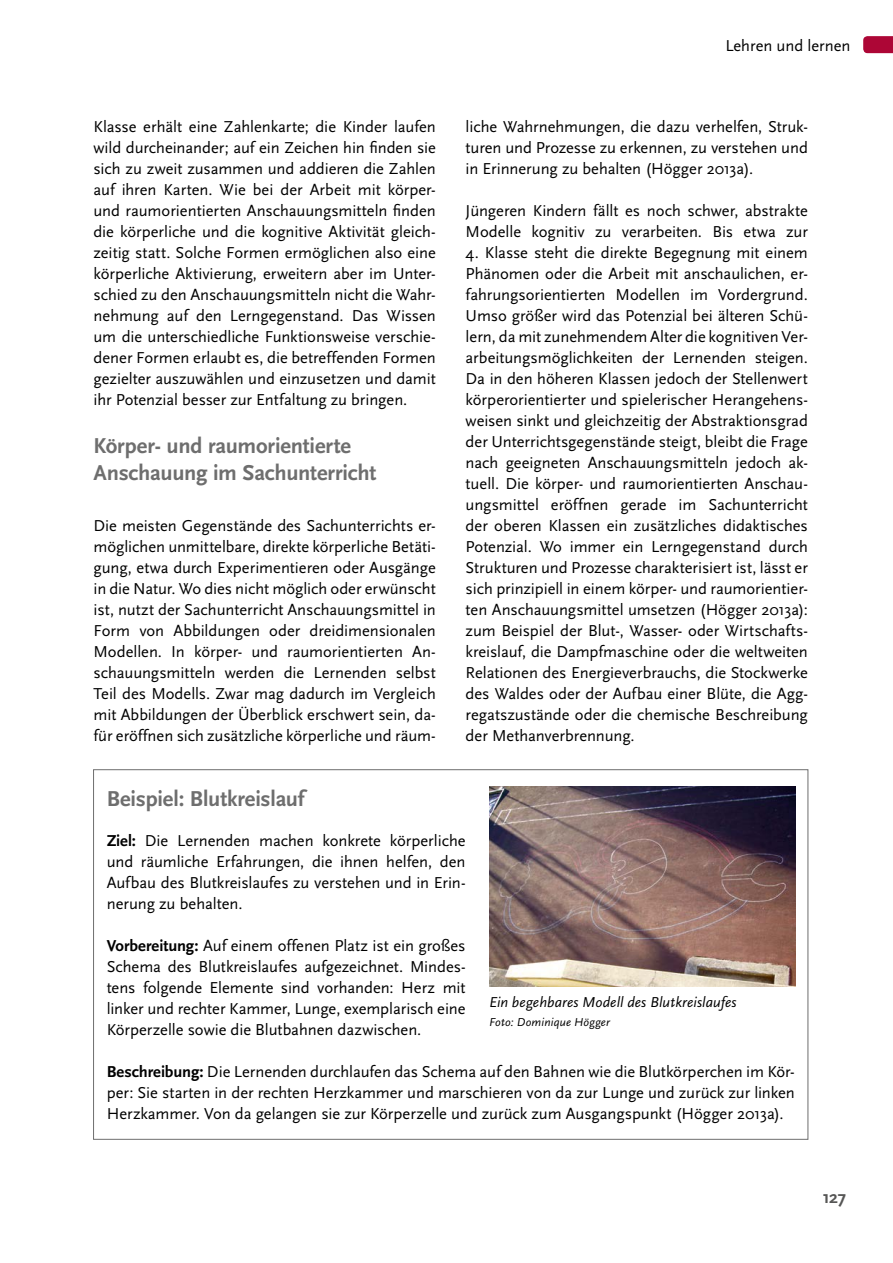
<style>
.page{position:relative;width:893px;height:1263px;background:#fff}
.page>*{position:absolute;margin:0;border:0;box-sizing:border-box;transform-origin:0 0}
.Hauptteil_Ueberschrift_U4{font:700 22.5px/27px "Scala Sans";letter-spacing:-.01em;color:#6e6e6e}
.t1{font:700 18px "Scala Sans";color:#565655}
.Hauptteil_Grundtext_GT_stumpf_LZ_vor{font:16.5px/21px "Scala Sans";letter-spacing:-.005em;color:#000;text-align:justify}
.t2{font:italic 15px "Scala Sans";letter-spacing:.005em;color:#000}
.t3{font:italic 12px "Scala Sans";letter-spacing:.015em;color:#000}
.s1{font-weight:700}
</style>
<div class="page">
<svg style="left:863px;top:36px;width:30px;height:17px"></svg>
<img style="left:489px;top:786px;width:306px;height:200px">
<p class="Hauptteil_Grundtext_GT_stumpf_LZ_vor" style="left:94px;top:116px;width:344px">Klasse erhält eine Zahlenkarte; die Kinder laufen wild durcheinander; auf ein Zeichen hin finden sie sich zu zweit zusammen und addieren die Zahlen auf ihren Karten. Wie bei der Arbeit mit körper&shy;und raumorientierten Anschauungsmitteln finden die körperliche und die kognitive Aktivität gleich&shy;zeitig statt. Solche Formen ermöglichen also eine körperliche Aktivierung, erweitern aber im Unter&shy;schied zu den Anschauungsmitteln nicht die Wahr&shy;nehmung auf den Lerngegenstand. Das Wissen um die unterschiedliche Funktionsweise verschie&shy;dener Formen erlaubt es, die betreffenden Formen gezielter auszuwählen und einzusetzen und damit ihr Potenzial besser zur Entfaltung zu bringen.</p>
<p class="Hauptteil_Ueberschrift_U4" style="left:94px;top:433px;width:285px">Körper- und raumorientierte<br>Anschauung im Sachunterricht</p>
<p class="Hauptteil_Grundtext_GT_stumpf_LZ_vor" style="left:94px;top:515px;width:344px">Die meisten Gegenstände des Sachunterrichts er&shy;möglichen unmittelbare, direkte körperliche Betäti&shy;gung, etwa durch Experimentieren oder Ausgänge in die Natur. Wo dies nicht möglich oder erwünscht ist, nutzt der Sachunterricht Anschauungsmittel in Form von Abbildungen oder dreidimensionalen Modellen. In körper- und raumorientierten An&shy;schauungsmitteln werden die Lernenden selbst Teil des Modells. Zwar mag dadurch im Vergleich mit Abbildungen der Überblick erschwert sein, da&shy;für eröffnen sich zusätzliche körperliche und räum-</p>
<p class="Hauptteil_Grundtext_GT_stumpf_LZ_vor" style="left:725px;top:35px;width:127px">Lehren und lernen</p>
<p class="Hauptteil_Grundtext_GT_stumpf_LZ_vor" style="left:466px;top:116px;width:344px">liche Wahrnehmungen, die dazu verhelfen, Struk&shy;turen und Prozesse zu erkennen, zu verstehen und in Erinnerung zu behalten (Högger 2013a).</p>
<p class="Hauptteil_Grundtext_GT_stumpf_LZ_vor" style="left:466px;top:200px;width:344px">Jüngeren Kindern fällt es noch schwer, abstrakte<br>Modelle kognitiv zu verarbeiten. Bis etwa zur</p>
<p class="Hauptteil_Grundtext_GT_stumpf_LZ_vor" style="left:466px;top:242px;width:344px">4. Klasse steht die direkte Begegnung mit einem Phänomen oder die Arbeit mit anschaulichen, er&shy;fahrungsorientierten Modellen im Vordergrund.<br>Umso größer wird das Potenzial bei älteren Schü&shy;lern, da mit zunehmendem Alter die kognitiven Ver&shy;arbeitungsmöglichkeiten der Lernenden steigen.<br>Da in den höheren Klassen jedoch der Stellenwert körperorientierter und spielerischer Herangehens&shy;weisen sinkt und gleichzeitig der Abstraktionsgrad der Unterrichtsgegenstände steigt, bleibt die Frage nach geeigneten Anschauungsmitteln jedoch ak&shy;tuell. Die körper- und raumorientierten Anschau&shy;ungsmittel eröffnen gerade im Sachunterricht der oberen Klassen ein zusätzliches didaktisches Potenzial. Wo immer ein Lerngegenstand durch Strukturen und Prozesse charakterisiert ist, lässt er sich prinzipiell in einem körper- und raumorientier&shy;ten Anschauungsmittel umsetzen (Högger 2013a): zum Beispiel der Blut-, Wasser- oder Wirtschafts&shy;kreislauf, die Dampfmaschine oder die weltweiten Relationen des Energieverbrauchs, die Stockwerke des Waldes oder der Aufbau einer Blüte, die Agg&shy;regatszustände oder die chemische Beschreibung der Methanverbrennung.</p>
<p class="Hauptteil_Ueberschrift_U4" style="left:107px;top:786px;width:199px">Beispiel: Blutkreislauf</p>
<p class="Hauptteil_Grundtext_GT_stumpf_LZ_vor" style="left:107px;top:830px;width:360px"><span class="s1">Ziel:</span> Die Lernenden machen konkrete körperliche und räumliche Erfahrungen, die ihnen helfen, den Aufbau des Blutkreislaufes zu verstehen und in Erin&shy;nerung zu behalten.</p>
<p class="Hauptteil_Grundtext_GT_stumpf_LZ_vor" style="left:107px;top:935px;width:360px"><span class="s1">Vorbereitung:</span> Auf einem offenen Platz ist ein großes Schema des Blutkreislaufes aufgezeichnet. Mindes&shy;tens folgende Elemente sind vorhanden: Herz mit linker und rechter Kammer, Lunge, exemplarisch eine Körperzelle sowie die Blutbahnen dazwischen.</p>
<p class="Hauptteil_Grundtext_GT_stumpf_LZ_vor" style="left:107px;top:1061px;width:690px"><span class="s1">Beschreibung:</span> Die Lernenden durchlaufen das Schema auf den Bahnen wie die Blutkörperchen im Kör&shy;per: Sie starten in der rechten Herzkammer und marschieren von da zur Lunge und zurück zur linken Herzkammer. Von da gelangen sie zur Körperzelle und zurück zum Ausgangspunkt (Högger 2013a).</p>
<p class="t2" style="left:489px;top:994px;width:249px">Ein begehbares Modell des Blutkreislaufes</p>
<p class="t3" style="left:489px;top:1015px;width:122px">Foto: Dominique Högger</p>
<p class="t1" style="left:823px;top:1187px;width:25px">127</p>
</div>
